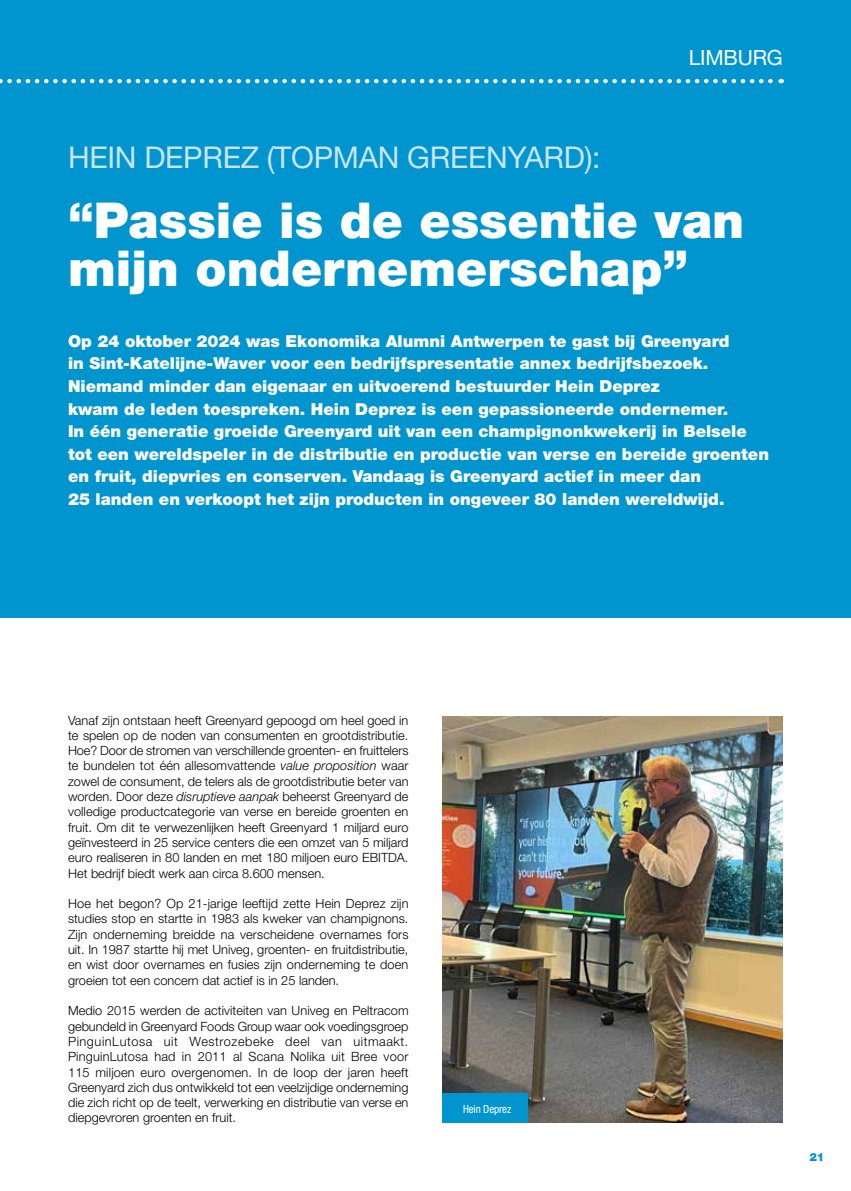
<style>
.page{position:relative;width:851px;height:1191px;background:#fff}
.page>*{position:absolute;margin:0;border:0;box-sizing:border-box;transform-origin:0 0}
.t1{font:900 49.5px/48px "Helvetica Neue LT Std";color:#fff}
.t2{font:30px "Helvetica Neue LT Std";letter-spacing:-.01em;color:#c9e5f6}
.t3{font:21px "Helvetica Neue LT Std";letter-spacing:-.01em;color:#fff}
.t4{font:900 16.5px/22.5px "Helvetica Neue LT Std";color:#fff}
.t5{font:300 12.75px/15.3px "Helvetica Neue LT Std";color:#000;text-align:justify}
.t6{font:condensed 11.25px "Helvetica Neue LT Std";letter-spacing:-.01em;color:#fff}
.t7{font:900 11.25px "Helvetica Neue LT Std";color:#0095cf}
.s1{font-style:italic}
</style>
<div class="page">
<div style="left:0;top:0;width:850px;height:617px;background:#0095cf"></div>
<svg style="left:0;top:79px;width:781px;height:4px"></svg>
<img style="left:442px;top:716px;width:340px;height:407px">
<div style="left:442px;top:1093px;width:85px;height:30px;background:#0095cf"></div>
<h2 class="t2" style="left:68px;top:139px;width:534px">HEIN DEPREZ (TOPMAN GREENYARD):</h2>
<h3 class="t3" style="left:688px;top:45px;width:96px">LIMBURG</h3>
<h1 class="t1" style="left:68px;top:196px;width:677px">“Passie is de essentie van mijn ondernemerschap”</h1>
<p class="t4" style="left:68px;top:330px;width:702px">Op 24 oktober 2024 was Ekonomika Alumni Antwerpen te gast bij Greenyard<br>in Sint-Katelijne-Waver voor een bedrijfspresentatie annex bedrijfsbezoek.<br>Niemand minder dan eigenaar en uitvoerend bestuurder Hein Deprez<br>kwam de leden toespreken. Hein Deprez is een gepassioneerde ondernemer.<br>In één generatie groeide Greenyard uit van een champignonkwekerij in Belsele tot een wereldspeler in de distributie en productie van verse en bereide groenten en fruit, diepvries en conserven. Vandaag is Greenyard actief in meer dan<br>25 landen en verkoopt het zijn producten in ongeveer 80 landen wereldwijd.</p>
<p class="t5" style="left:68px;top:712px;width:342px">Vanaf zijn ontstaan heeft Greenyard gepoogd om heel goed in te spelen op de noden van consumenten en grootdistributie.<br>Hoe? Door de stromen van verschillende groenten- en fruittelers te bundelen tot één allesomvattende <span class="s1">value proposition</span> waar zowel de consument, de telers als de grootdistributie beter van worden. Door deze <span class="s1">disruptieve aanpak</span> beheerst Greenyard de volledige productcategorie van verse en bereide groenten en fruit. Om dit te verwezenlijken heeft Greenyard 1 miljard euro geïnvesteerd in 25 service centers die een omzet van 5 miljard euro realiseren in 80 landen en met 180 miljoen euro EBITDA.<br>Het bedrijf biedt werk aan circa 8.600 mensen.</p>
<p class="t5" style="left:68px;top:895px;width:342px">Hoe het begon? Op 21-jarige leeftijd zette Hein Deprez zijn studies stop en startte in 1983 als kweker van champignons.<br>Zijn onderneming breidde na verscheidene overnames fors uit. In 1987 startte hij met Univeg, groenten- en fruitdistributie, en wist door overnames en fusies zijn onderneming te doen groeien tot een concern dat actief is in 25 landen.</p>
<p class="t5" style="left:68px;top:1002px;width:342px">Medio 2015 werden de activiteiten van Univeg en Peltracom gebundeld in Greenyard Foods Group waar ook voedingsgroep PinguinLutosa uit Westrozebeke deel van uitmaakt.<br>PinguinLutosa had in 2011 al Scana Nolika uit Bree voor 115 miljoen euro overgenomen. In de loop der jaren heeft Greenyard zich dus ontwikkeld tot een veelzijdige onderneming die zich richt op de teelt, verwerking en distributie van verse en diepgevroren groenten en fruit.</p>
<p class="t6" style="left:463px;top:1102px;width:50px">Hein Deprez</p>
<p class="t7" style="left:809px;top:1150px;width:17px">21</p>
</div>
